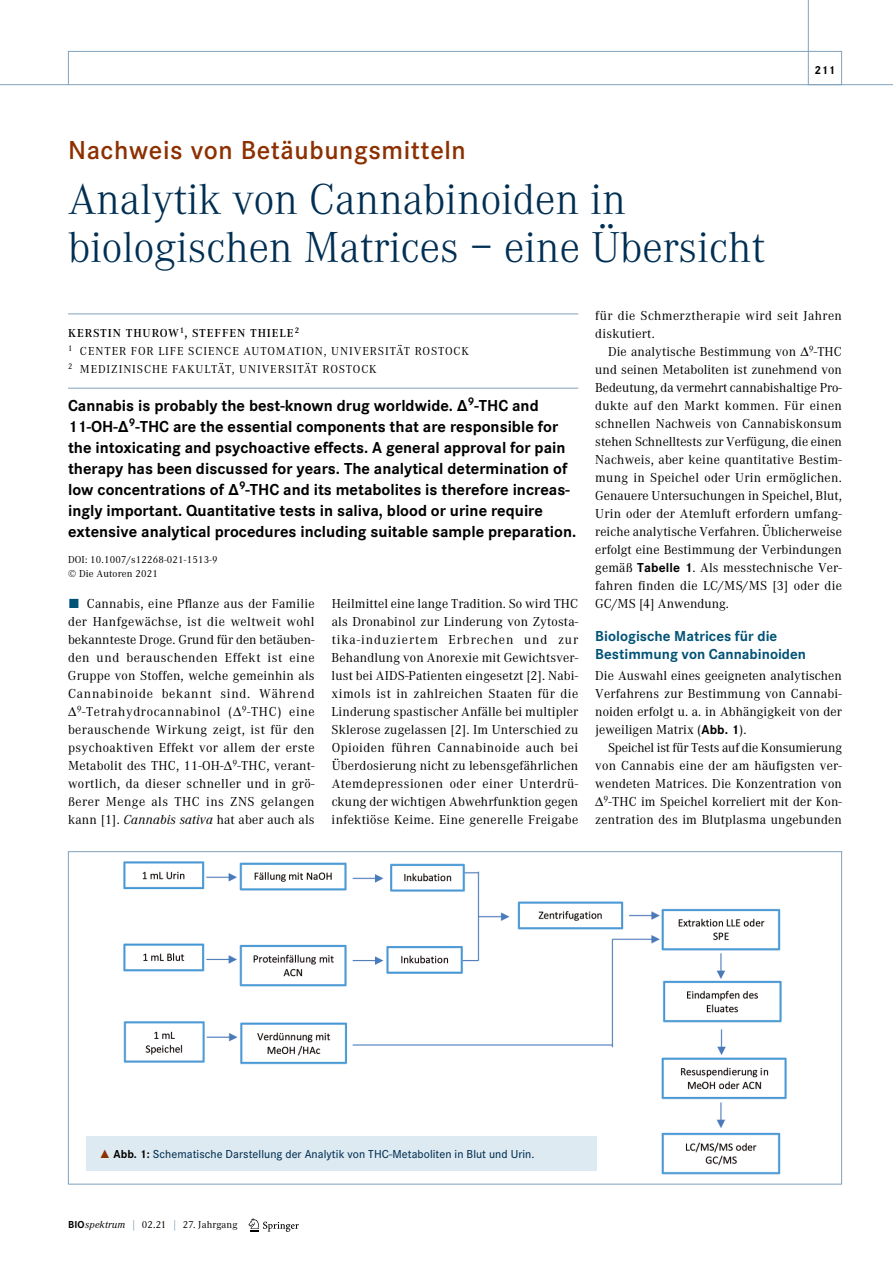
<style>
.page{position:relative;width:893px;height:1263px;background:#fff}
.page>*{position:absolute;margin:0;border:0;box-sizing:border-box;transform-origin:0 0}
.t1{font:300 45px/48px "Corporate A";letter-spacing:-.005em;color:#002f53}
.t2{font:600 27px "Corporate S";letter-spacing:.02em;color:#8c3000}
.t3{font:700 16.5px/21px "Corporate S";color:#000}
.t4{font:700 15px/18px "Corporate S";color:#005276}
.t5{font:13.5px/18px "Corporate A";letter-spacing:.015em;color:#000;text-align:justify}
.t6{font:12px/18px "Corporate A";letter-spacing:.075em;color:#000}
.t7{font:500 12px "Corporate S";letter-spacing:.005em;color:#002f53}
.t8{font:700 12px "Corporate S";color:#000}
.t9{font:10.5px/13.5px "Corporate A";letter-spacing:.015em;color:#000}
.s1{font-weight:600}
.s2{font-family:"The Sans Expert";color:#005276}
.s3{font-style:italic}
.s4{font-family:"Corporate S";font-weight:700}
.s5{font-family:"The Sans Expert";font-weight:400;color:#8c3000}
.s6{font-weight:700;color:#000}
.s7{color:#628caa}
</style>
<div class="page">
<svg style="left:248px;top:1218px;width:51px;height:14px"></svg>
<hr style="left:68px;top:313px;width:510px;height:1px;background:#81a2bc">
<hr style="left:68px;top:388px;width:510px;height:1px;background:#81a2bc">
<img style="left:123px;top:861px;width:664px;height:314px">
<div style="left:87px;top:1136px;width:510px;height:35px;background:#deeaf1"></div>
<svg style="left:68px;top:0;width:825px;height:85px"></svg>
<hr style="left:0;top:84px;width:68px;height:1px;background:#81a2bc">
<h2 class="t2" style="left:68px;top:135px;width:399px">Nachweis von Betäubungsmitteln</h2>
<h1 class="t1" style="left:68px;top:176px;width:698px">Analytik von Cannabinoiden in biologischen Matrices – eine Übersicht</h1>
<p class="t8" style="left:814px;top:63px;width:22px">211</p>
<p class="t6" style="left:68px;top:324px;width:403px"><span class="s1">KERSTIN THUROW</span><sup>1</sup><span class="s1">, STEFFEN THIELE</span><sup>2<br></sup><sup>1</sup> CENTER FOR LIFE SCIENCE AUTOMATION, UNIVERSITÄT ROSTOCK<br><sup>2</sup> MEDIZINISCHE FAKULTÄT, UNIVERSITÄT ROSTOCK</p>
<p class="t3" style="left:68px;top:395px;width:510px">Cannabis is probably the best-known drug worldwide. Δ<sup>9</sup>-THC and 11-OH-Δ<sup>9</sup>-THC are the essential components that are responsible for the intoxicating and psychoactive effects. A general approval for pain therapy has been discussed for years. The analytical determination of low concentrations of Δ<sup>9</sup>-THC and its metabolites is therefore increas&shy;ingly important. Quantitative tests in saliva, blood or urine require extensive analytical procedures including suitable sample preparation.</p>
<p class="t9" style="left:68px;top:553px;width:151px">DOI: 10.1007/s12268-021-1513-9 © Die Autoren 2021</p>
<p class="t5" style="left:68px;top:595px;width:248px;text-align:right"><span class="s2">ó</span> Cannabis, eine Pflanze aus der Familie der Hanfgewächse, ist die weltweit wohl bekannteste Droge. Grund für den betäuben&shy;den und berauschenden Effekt ist eine Gruppe von Stoffen, welche gemeinhin als Cannabinoide bekannt sind. Während <sup>9</sup>-Tetrahydrocannabinol ( <sup>9</sup>-THC) eine berauschende Wirkung zeigt, ist für den psychoaktiven Effekt vor allem der erste Metabolit des THC, 11-OH- <sup>9</sup>-THC, verant&shy;wortlich, da dieser schneller und in grö&shy;ßerer Menge als THC ins ZNS gelangen kann [1]. <span class="s3">Cannabis sativa</span> hat aber auch als</p>
<p class="t5" style="left:332px;top:595px;width:248px">Heilmittel eine lange Tradition. So wird THC als Dronabinol zur Linderung von Zytosta&shy;tika-induziertem Erbrechen und zur Behandlung von Anorexie mit Gewichtsver&shy;lust bei AIDS-Patienten eingesetzt [2]. Nabi&shy;ximols ist in zahlreichen Staaten für die Linderung spastischer Anfälle bei multipler Sklerose zugelassen [2]. Im Unterschied zu Opioiden führen Cannabinoide auch bei Überdosierung nicht zu lebensgefährlichen Atemdepressionen oder einer Unterdrü&shy;ckung der wichtigen Abwehrfunktion gegen infektiöse Keime. Eine generelle Freigabe</p>
<p class="t5" style="left:595px;top:307px;width:248px">für die Schmerztherapie wird seit Jahren diskutiert.</p>
<p class="t5" style="left:595px;top:343px;width:248px;text-indent:13px">Die analytische Bestimmung von <sup>9</sup>-THC und seinen Metaboliten ist zunehmend von Bedeutung, da vermehrt cannabishaltige Pro&shy;dukte auf den Markt kommen. Für einen schnellen Nachweis von Cannabiskonsum stehen Schnelltests zur Verfügung, die einen Nachweis, aber keine quantitative Bestim&shy;mung in Speichel oder Urin ermöglichen.<br>Genauere Untersuchungen in Speichel, Blut, Urin oder der Atemluft erfordern umfang&shy;reiche analytische Verfahren. Üblicherweise erfolgt eine Bestimmung der Verbindungen gemäß <span class="s4">Tabelle 1</span>. Als messtechnische Ver&shy;fahren finden die LC/MS/MS [3] oder die GC/MS [4] Anwendung.</p>
<p class="t4" style="left:595px;top:628px;width:212px">Biologische Matrices für die<br>Bestimmung von Cannabinoiden</p>
<p class="t5" style="left:595px;top:667px;width:248px">Die Auswahl eines geeigneten analytischen Verfahrens zur Bestimmung von Cannabi&shy;noiden erfolgt u. a. in Abhängigkeit von der jeweiligen Matrix (<span class="s4">Abb. 1</span>).</p>
<p class="t5" style="left:595px;top:739px;width:248px;text-align:right">Speichel ist für Tests auf die Konsumierung von Cannabis eine der am häufigsten ver&shy;wendeten Matrices. Die Konzentration von <sup>9</sup>-THC im Speichel korreliert mit der Kon&shy;zentration des im Blutplasma ungebunden</p>
<p class="t7" style="left:99px;top:1147px;width:437px"><span class="s5">˚</span> <span class="s6">Abb. 1:</span> Schematische Darstellung der Analytik von THC-Metaboliten in Blut und Urin.</p>
<p class="t9" style="left:68px;top:1218px;width:171px"><span class="s4">BIO</span><span class="s3">spektrum</span> <span class="s7">|</span> 02.21 <span class="s7">|</span> 27. Jahrgang</p>
</div>
